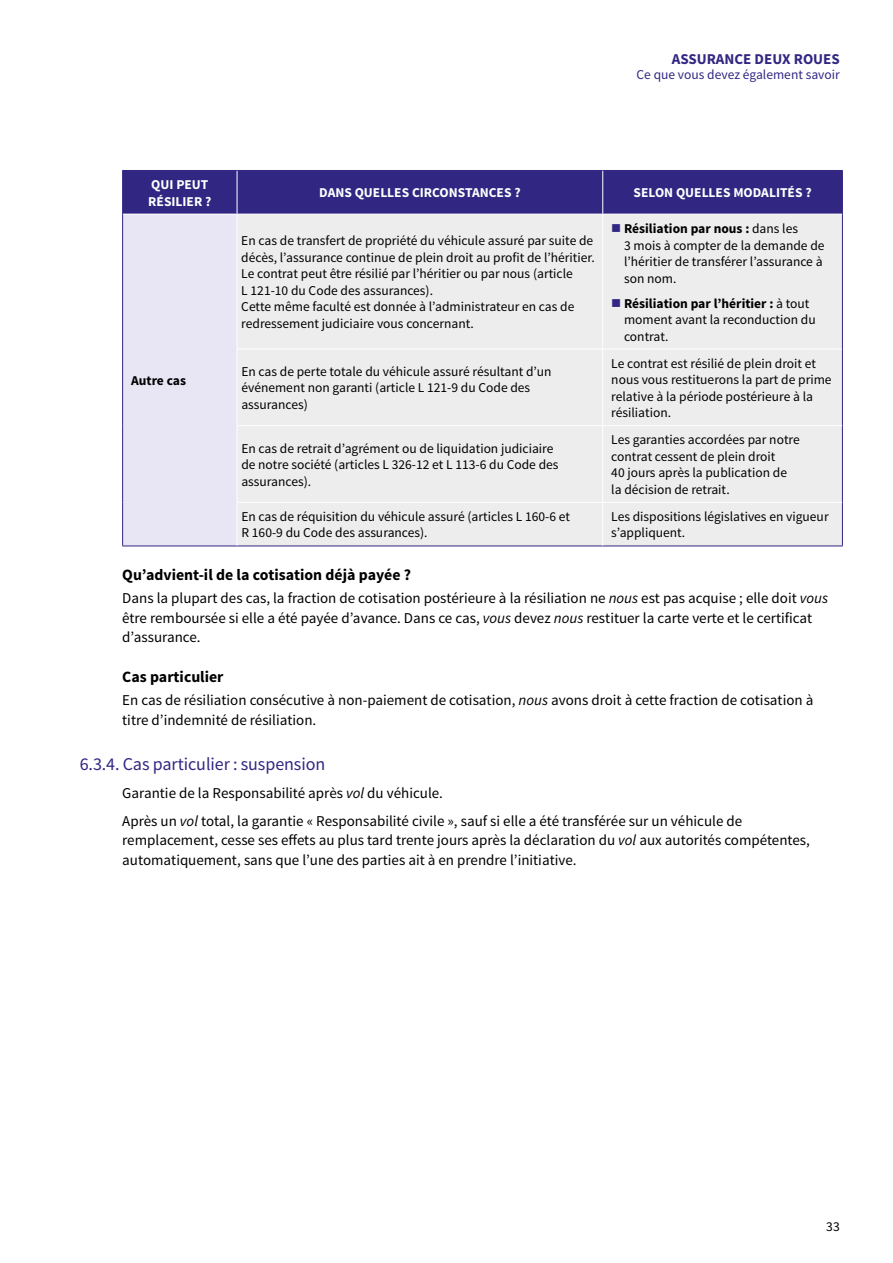
<style>
.page{position:relative;width:893px;height:1263px;background:#fff}
.page>*{position:absolute;margin:0;border:0;box-sizing:border-box;transform-origin:0 0}
.t1{font:18px "Source Sans Pro";letter-spacing:-.005em;color:#312783}
.t2{font:700 15.75px "Source Sans Pro";color:#000}
.t3{font:15px/19.5px "Source Sans Pro";color:#000}
.t4{font:700 15px "Source Sans Pro";color:#312783}
.t5{font:13.5px/16.5px "Source Sans Pro";color:#000}
.t6{font:700 13.5px/16.5px "Source Sans Pro";color:#fff}
.t7{font:13.5px "Source Sans Pro";color:#312783}
.t8{font:700 13.5px "Source Sans Pro";color:#000}
.s1{color:#312783}
.s2{font-weight:700}
.s3{font-style:italic}
</style>
<div class="page">
<div style="left:123px;top:171px;width:719px;height:43px;background:#312783"></div>
<div style="left:123px;top:214px;width:114px;height:332px;background:#e8e6f4"></div>
<div style="left:238px;top:215px;width:604px;height:331px;background:#ededed"></div>
<hr style="left:122px;top:170px;width:115px;height:1px;background:#312783">
<hr style="left:122px;top:171px;width:1px;height:43px;background:#312783">
<hr style="left:237px;top:170px;width:366px;height:1px;background:#312783">
<hr style="left:603px;top:170px;width:240px;height:1px;background:#312783">
<hr style="left:842px;top:171px;width:1px;height:43px;background:#312783">
<hr style="left:122px;top:214px;width:1px;height:135px;background:#312783">
<hr style="left:842px;top:214px;width:1px;height:135px;background:#312783">
<hr style="left:122px;top:349px;width:1px;height:77px;background:#312783">
<hr style="left:842px;top:349px;width:1px;height:77px;background:#312783">
<hr style="left:122px;top:426px;width:1px;height:76px;background:#312783">
<hr style="left:842px;top:426px;width:1px;height:76px;background:#312783">
<hr style="left:122px;top:502px;width:1px;height:44px;background:#312783">
<hr style="left:842px;top:502px;width:1px;height:44px;background:#312783">
<hr style="left:122px;top:546px;width:115px;height:1px;background:#312783">
<hr style="left:237px;top:546px;width:366px;height:1px;background:#312783">
<hr style="left:603px;top:546px;width:240px;height:1px;background:#312783">
<hr style="left:123px;top:214px;width:114px;height:1px;background:#fff">
<hr style="left:602px;top:214px;width:1px;height:135px;background:#fff">
<hr style="left:602px;top:349px;width:1px;height:76px;background:#fff">
<hr style="left:602px;top:426px;width:1px;height:76px;background:#fff">
<hr style="left:602px;top:503px;width:1px;height:43px;background:#fff">
<hr style="left:237px;top:349px;width:366px;height:1px;background:#fff">
<hr style="left:603px;top:349px;width:239px;height:1px;background:#fff">
<hr style="left:237px;top:425px;width:366px;height:1px;background:#fff">
<hr style="left:603px;top:425px;width:239px;height:1px;background:#fff">
<hr style="left:237px;top:502px;width:366px;height:1px;background:#fff">
<hr style="left:603px;top:502px;width:239px;height:1px;background:#fff">
<hr style="left:237px;top:171px;width:1px;height:43px;background:#fff">
<hr style="left:602px;top:171px;width:1px;height:43px;background:#fff">
<p class="t4" style="left:672px;top:50px;width:169px">ASSURANCE DEUX ROUES</p>
<p class="t7" style="left:637px;top:67px;width:205px">Ce que vous devez également savoir</p>
<p class="t6" style="left:148px;top:177px;width:65px">QUI PEUT<br>RÉSILIER ?</p>
<p class="t6" style="left:319px;top:185px;width:203px">DANS QUELLES CIRCONSTANCES ?</p>
<p class="t6" style="left:634px;top:185px;width:179px">SELON QUELLES MODALITÉS ?</p>
<p class="t5" style="left:241px;top:233px;width:355px">En cas de transfert de propriété du véhicule assuré par suite de décès, l’assurance continue de plein droit au profit de l’héritier.<br>Le contrat peut être résilié par l’héritier ou par nous (article<br>L 121-10 du Code des assurances).<br>Cette même faculté est donnée à l’administrateur en cas de redressement judiciaire vous concernant.</p>
<p class="t5" style="left:624px;top:220px;width:202px;text-indent:-13px"><span class="s1">■</span> <span class="s2">Résiliation par nous :</span> dans les<br>3 mois à compter de la demande de l’héritier de transférer l’assurance à son nom.</p>
<p class="t5" style="left:624px;top:295px;width:193px;text-indent:-13px"><span class="s1">■</span> <span class="s2">Résiliation par l’héritier :</span> à tout moment avant la reconduction du contrat.</p>
<p class="t5" style="left:241px;top:363px;width:312px">En cas de perte totale du véhicule assuré résultant d’un événement non garanti (article L 121-9 du Code des assurances)</p>
<p class="t5" style="left:611px;top:355px;width:222px">Le contrat est résilié de plein droit et nous vous restituerons la part de prime relative à la période postérieure à la résiliation.</p>
<p class="t5" style="left:241px;top:440px;width:319px">En cas de retrait d’agrément ou de liquidation judiciaire de notre société (articles L 326-12 et L 113-6 du Code des assurances).</p>
<p class="t5" style="left:611px;top:432px;width:190px">Les garanties accordées par notre contrat cessent de plein droit<br>40 jours après la publication de la décision de retrait.</p>
<p class="t5" style="left:241px;top:508px;width:330px">En cas de réquisition du véhicule assuré (articles L 160-6 et<br>R 160-9 du Code des assurances).</p>
<p class="t5" style="left:611px;top:508px;width:219px">Les dispositions législatives en vigueur s’appliquent.</p>
<p class="t2" style="left:122px;top:564px;width:290px">Qu’advient-il de la cotisation déjà payée ?</p>
<p class="t3" style="left:122px;top:589px;width:707px">Dans la plupart des cas, la fraction de cotisation postérieure à la résiliation ne <span class="s3">nous</span> est pas acquise ; elle doit <span class="s3">vous </span>être remboursée si elle a été payée d’avance. Dans ce cas, <span class="s3">vous</span> devez <span class="s3">nous</span> restituer la carte verte et le certificat d’assurance.</p>
<p class="t2" style="left:122px;top:666px;width:103px">Cas particulier</p>
<p class="t3" style="left:122px;top:691px;width:693px">En cas de résiliation consécutive à non-paiement de cotisation, <span class="s3">nous</span> avons droit à cette fraction de cotisation à titre d’indemnité de résiliation.</p>
<h1 class="t1" style="left:80px;top:753px;width:247px">6.3.4. Cas particulier : suspension</h1>
<p class="t3" style="left:122px;top:779px;width:621px;line-height:28px">Garantie de la Responsabilité après <span class="s3">vol</span> du véhicule.<br>Après un <span class="s3">vol</span> total, la garantie « Responsabilité civile », sauf si elle a été transférée sur un véhicule de</p>
<p class="t3" style="left:122px;top:831px;width:689px">remplacement, cesse ses effets au plus tard trente jours après la déclaration du <span class="s3">vol</span> aux autorités compétentes, automatiquement, sans que l’une des parties ait à en prendre l’initiative.</p>
<p class="t8" style="left:131px;top:372px;width:56px">Autre cas</p>
<p class="t5" style="left:826px;top:1218px;width:15px">33</p>
</div>
